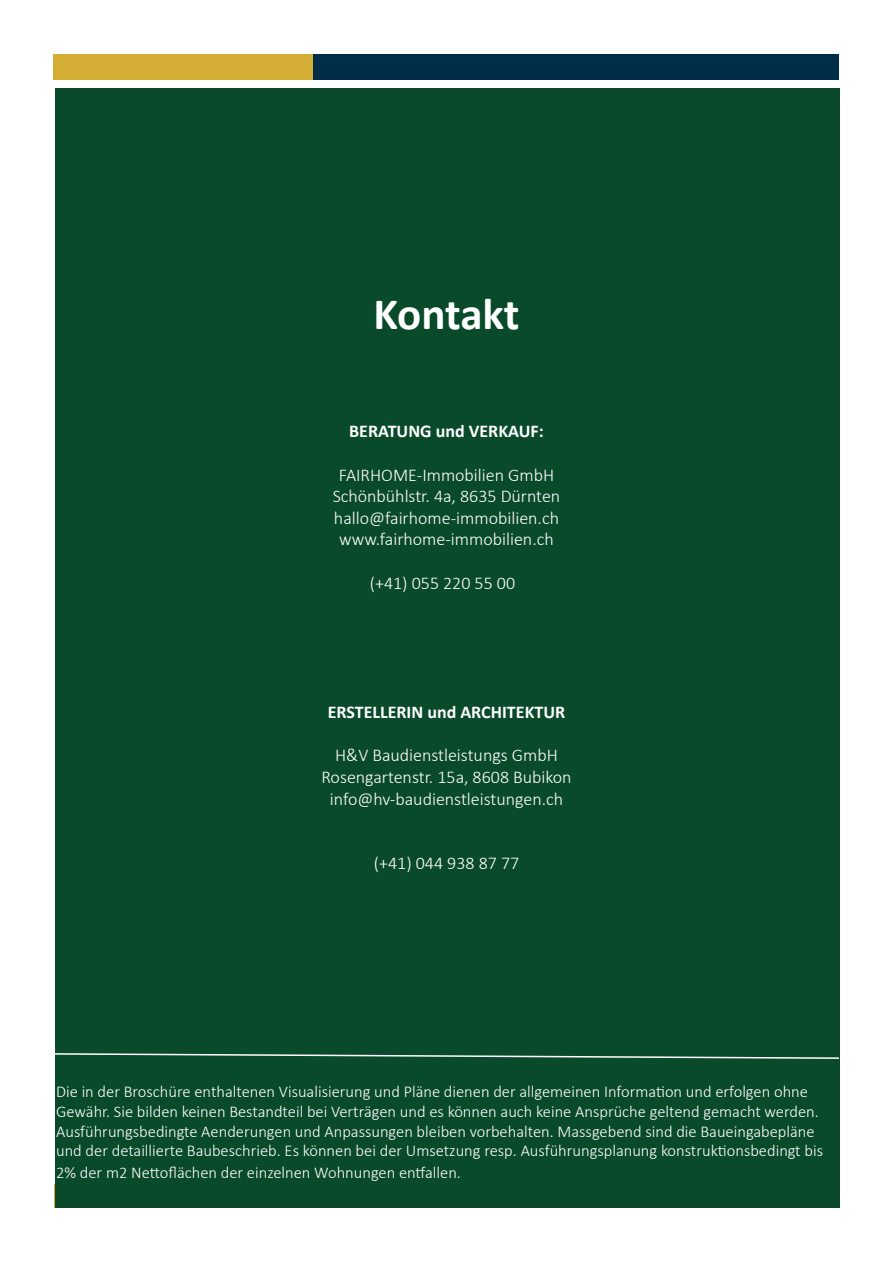
<style>
.page{position:relative;width:893px;height:1263px;background:#fff}
.page>*{position:absolute;margin:0;border:0;box-sizing:border-box;transform-origin:0 0}
.t1{font:700 45px "Calibri";letter-spacing:-.01em;color:#fff}
.t2{font:300 18px "Calibri";color:#fff}
.t3{font:700 18px "Calibri";color:#fff}
.t4{font:300 16.5px/19.8px "Calibri";color:#fff}
</style>
<div class="page">
<div style="left:54px;top:54px;width:785px;height:26px;background:#d4ae34"></div>
<div style="left:313px;top:54px;width:526px;height:26px;background:#002d48"></div>
<div style="left:55px;top:88px;width:785px;height:1120px;background:#094a2b"></div>
<svg style="left:55px;top:1053px;width:784px;height:6px"></svg>
<p class="t1" style="left:373px;top:286px;width:148px">Kontakt</p>
<p class="t3" style="left:349px;top:420px;width:196px">BERATUNG und VERKAUF:</p>
<p class="t2" style="left:339px;top:463px;width:217px">FAIRHOME-Immobilien GmbH</p>
<p class="t2" style="left:333px;top:485px;width:229px">Schönbühlstr. 4a, 8635 Dürnten</p>
<p class="t2" style="left:334px;top:507px;width:227px">hallo@fairhome-immobilien.ch</p>
<p class="t2" style="left:339px;top:528px;width:216px">www.fairhome-immobilien.ch</p>
<p class="t2" style="left:370px;top:571px;width:147px">(+41) 055 220 55 00</p>
<p class="t3" style="left:328px;top:701px;width:239px">ERSTELLERIN und ARCHITEKTUR</p>
<p class="t2" style="left:335px;top:744px;width:224px">H&amp;V Baudienstleistungs GmbH</p>
<p class="t2" style="left:321px;top:766px;width:252px">Rosengartenstr. 15a, 8608 Bubikon</p>
<p class="t2" style="left:330px;top:787px;width:235px">info@hv-baudienstleistungen.ch</p>
<p class="t2" style="left:374px;top:852px;width:147px">(+41) 044 938 87 77</p>
<p class="t4" style="left:56px;top:1081px;width:768px">Die in der Broschüre enthaltenen Visualisierung und Pläne dienen der allgemeinen Information und erfolgen ohne Gewähr. Sie bilden keinen Bestandteil bei Verträgen und es können auch keine Ansprüche geltend gemacht werden.<br>Ausführungsbedingte Aenderungen und Anpassungen bleiben vorbehalten. Massgebend sind die Baueingabepläne und der detaillierte Baubeschrieb. Es können bei der Umsetzung resp. Ausführungsplanung konstruktionsbedingt bis</p>
<p class="t4" style="left:56px;top:1162px;width:406px">2% der m2 Nettoflächen der einzelnen Wohnungen entfallen.</p>
</div>
